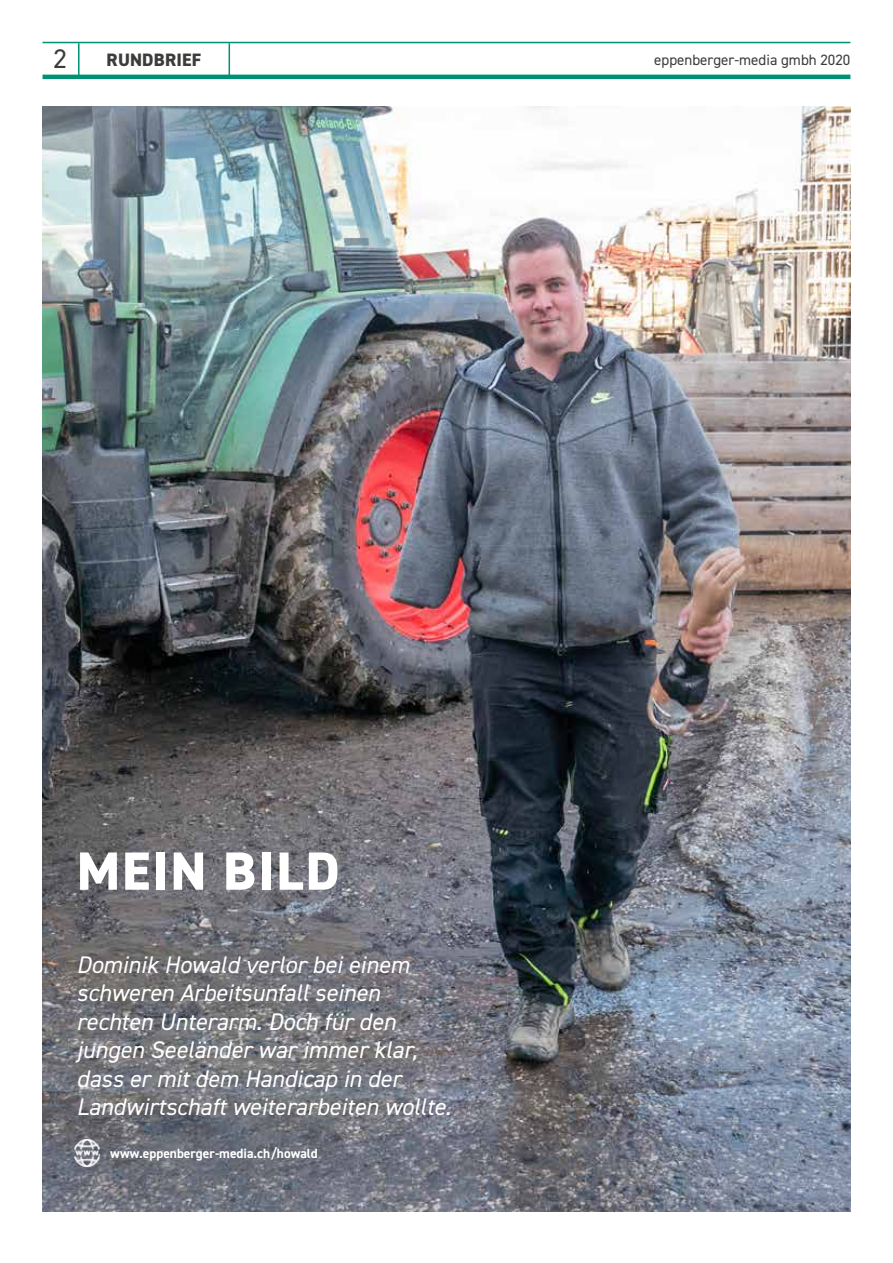
<style>
.page{position:relative;width:893px;height:1263px;background:#fff}
.page>*{position:absolute;margin:0;border:0;box-sizing:border-box;transform-origin:0 0}
.t1{font:800 54px "DIN2014";letter-spacing:.035em;color:#fff}
.t2{font:27px "DIN2014";color:#3c3c3b}
.t3{font:italic 24px/28.5px "DIN2014";color:#fff}
.t4{font:800 18px "DIN2014";letter-spacing:.01em;color:#3c3c3b}
.t5{font:15px "DIN2014";color:#3c3c3b}
.t6{font:700 13.5px "DIN2014";color:#fff}
</style>
<div class="page">
<img style="left:43px;top:106px;width:807px;height:1106px">
<img style="left:74px;top:1140px;width:26px;height:26px">
<hr style="left:43px;top:42px;width:807px;height:1px;background:#009074">
<hr style="left:78px;top:43px;width:2px;height:34px;background:#009074">
<hr style="left:229px;top:43px;width:1px;height:34px;background:#009074">
<hr style="left:43px;top:75px;width:807px;height:4px;background:#009074">
<p class="t2" style="left:54px;top:42px;width:15px">2</p>
<p class="t4" style="left:107px;top:48px;width:96px">RUNDBRIEF</p>
<p class="t5" style="left:654px;top:50px;width:198px">eppenberger-media gmbh 2020</p>
<h1 class="t1" style="left:77px;top:835px;width:264px">MEIN BILD</h1>
<p class="t3" style="left:77px;top:950px;width:376px">Dominik Howald verlor bei einem schweren Arbeitsunfall seinen rechten Unterarm. Doch für den jungen Seeländer war immer klar, dass er mit dem Handicap in der Landwirtschaft weiterarbeiten wollte.</p>
<p class="t6" style="left:110px;top:1144px;width:209px">www.eppenberger-media.ch/howald</p>
</div>
